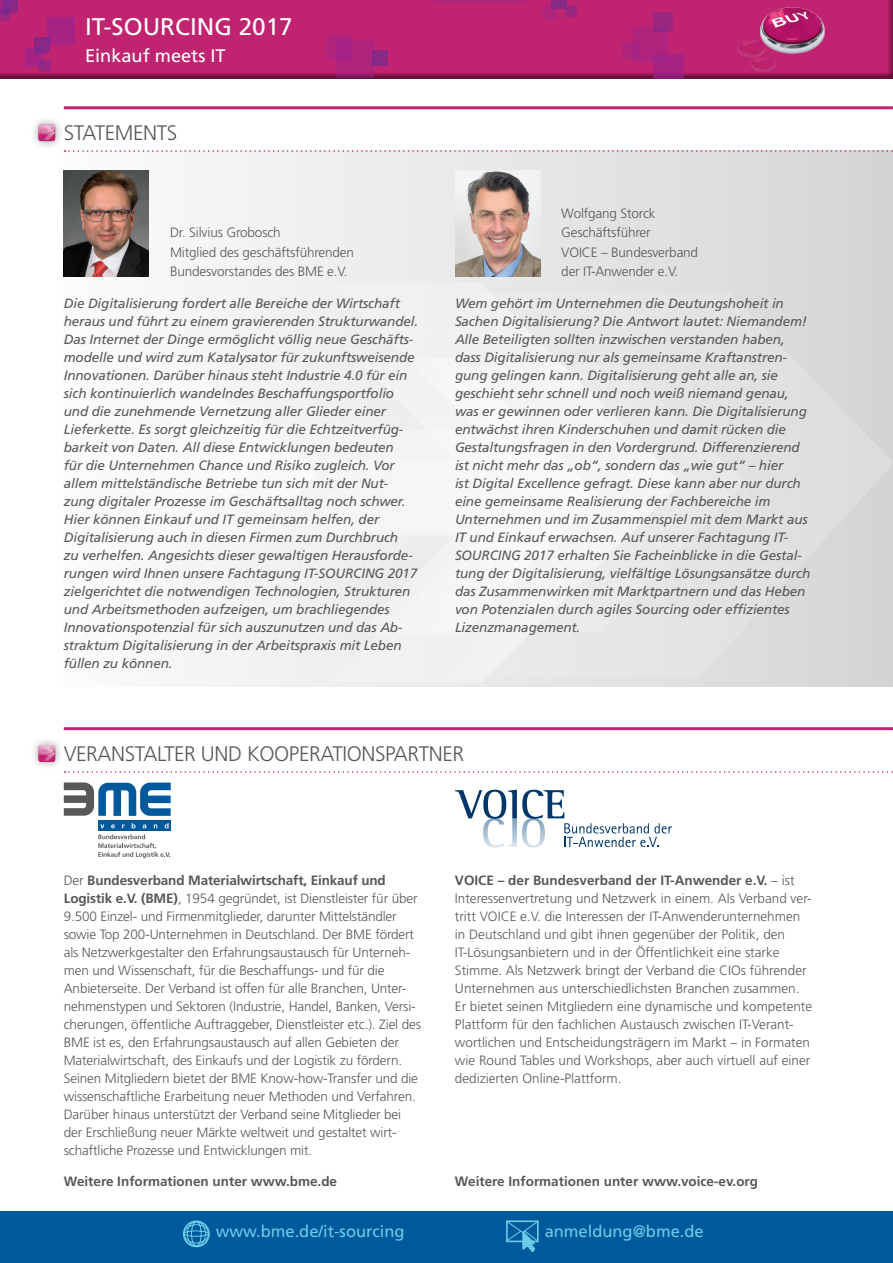
<style>
.page{position:relative;width:893px;height:1263px;background:#fff}
.page>*{position:absolute;margin:0;border:0;box-sizing:border-box;transform-origin:0 0}
.t1{font:24.15px "Frutiger LT Std";color:#fff}
.t2{font:300 21px "Frutiger LT Std";letter-spacing:-.02em;color:#57585a}
.t3{font:18.15px "Frutiger LT Std";color:#fff}
.t4{font:16.5px "Frutiger LT Std";color:#6ccbe7}
.t5{font:italic 13.5px/18px "Frutiger LT Std";letter-spacing:-.01em;color:#57585a}
.t6{font:300 13.5px/18px "Frutiger LT Std";letter-spacing:-.01em;color:#57585a}
.t7{font:700 13.5px "Frutiger LT Std";color:#57585a}
.s1{font-weight:700}
</style>
<div class="page">
<div style="left:0;top:1212px;width:893px;height:51px;background:#00599b"></div>
<div style="left:183px;top:1220px;width:27px;height:27px;border:2px solid #6ccbe7;border-radius:50%"></div>
<svg style="left:184px;top:1221px;width:25px;height:26px"></svg>
<svg style="left:506px;top:1220px;width:33px;height:32px"></svg>
<div style="left:0;top:0;width:893px;height:80px;background:#231f20;opacity:.55"></div>
<div style="left:0;top:0;width:10px;height:15px;background:#a62383"></div>
<div style="left:2px;top:0;width:16px;height:13px;background:#892885"></div>
<div style="left:327px;top:35px;width:25px;height:25px;background:#ae237c"></div>
<svg style="left:336px;top:40px;width:38px;height:38px"></svg>
<div style="left:372px;top:51px;width:15px;height:15px;background:#892885"></div>
<svg style="left:653px;top:54px;width:30px;height:24px"></svg>
<div style="left:622px;top:42px;width:17px;height:17px;background:#ae237c"></div>
<div style="left:634px;top:27px;width:34px;height:34px;background:linear-gradient(to right,#ad237d,#ac237e)"></div>
<div style="left:653px;top:12px;width:19px;height:20px;background:#9b277e"></div>
<div style="left:543px;top:5px;width:13px;height:13px;background:#ae237c"></div>
<hr style="left:435px;top:0;width:91px;height:2px;background:#99248e">
<div style="left:551px;top:0;width:16px;height:9px;background:#892885"></div>
<div style="left:565px;top:5px;width:11px;height:12px;background:#9b277e"></div>
<svg style="left:0;top:9px;width:10px;height:11px"></svg>
<div style="left:47px;top:18px;width:28px;height:27px;background:#a62383"></div>
<div style="left:26px;top:48px;width:18px;height:19px;background:#a62383"></div>
<div style="left:35px;top:37px;width:15px;height:16px;background:#892885"></div>
<svg style="left:39px;top:60px;width:12px;height:12px"></svg>
<img style="left:758px;top:4px;width:71px;height:54px">
<img style="left:735px;top:35px;width:33px;height:24px">
<img style="left:750px;top:54px;width:26px;height:20px">
<hr style="left:64px;top:727px;width:829px;height:3px;background:#c0236f">
<svg style="left:65px;top:771px;width:828px;height:2px"></svg>
<div style="left:30px;top:737px;width:34px;height:33px;background:#231f20;opacity:.4"></div>
<div style="left:38px;top:745px;width:17px;height:17px;background:#c0236f;border-radius:3px"></div>
<svg style="left:38px;top:745px;width:17px;height:16px"></svg>
<div style="left:64px;top:151px;width:829px;height:535px;background:linear-gradient(to right,#fbfbfc,#d5d5d6)"></div>
<svg style="left:183px;top:283px;width:498px;height:400px;fill:#f0f0f1"></svg>
<svg style="left:64px;top:292px;width:829px;height:386px"></svg>
<svg style="left:64px;top:332px;width:231px;height:296px"></svg>
<svg style="left:295px;top:332px;width:370px;height:32px"></svg>
<svg style="left:253px;top:358px;width:345px;height:277px;fill:#f0f0f1"></svg>
<svg style="left:124px;top:364px;width:621px;height:267px;fill:#eaeaeb"></svg>
<svg style="left:64px;top:351px;width:252px;height:201px"></svg>
<svg style="left:135px;top:392px;width:196px;height:205px"></svg>
<div style="left:331px;top:392px;width:256px;height:205px;background:#f5f5f5"></div>
<hr style="left:64px;top:106px;width:829px;height:3px;background:#c0236f">
<svg style="left:65px;top:150px;width:828px;height:2px"></svg>
<div style="left:30px;top:116px;width:34px;height:34px;background:#231f20;opacity:.4"></div>
<div style="left:38px;top:124px;width:17px;height:17px;background:#c0236f;border-radius:3px"></div>
<svg style="left:38px;top:124px;width:17px;height:16px"></svg>
<img style="left:64px;top:170px;width:85px;height:106px">
<img style="left:455px;top:170px;width:85px;height:106px">
<svg style="left:455px;top:790px;width:217px;height:57px"></svg>
<div style="left:98px;top:821px;width:73px;height:10px;background:#00599b"></div>
<svg style="left:100px;top:824px;width:4px;height:4px"></svg>
<svg style="left:111px;top:824px;width:4px;height:4px"></svg>
<svg style="left:132px;top:823px;width:4px;height:5px"></svg>
<svg style="left:143px;top:824px;width:3px;height:4px"></svg>
<svg style="left:165px;top:823px;width:4px;height:5px"></svg>
<svg style="left:98px;top:834px;width:72px;height:24px"></svg>
<svg style="left:64px;top:782px;width:107px;height:34px"></svg>
<h1 class="t1" style="left:85px;top:12px;width:209px">IT-Sourci ng 2017</h1>
<h3 class="t3" style="left:85px;top:45px;width:142px">Einkauf meets IT</h3>
<h2 class="t2" style="left:64px;top:121px;width:115px">Statements</h2>
<p class="t6" style="left:170px;top:223px;width:185px;line-height:19.5px">Dr. Silvius Grobosch<br>M itglied des geschäftsführenden<br>Bundesvorstandes des BME e.V.</p>
<p class="t5" style="left:64px;top:294px;width:356px">Die Digitalisierung fordert alle Bereiche der Wirtschaft heraus und führt zu einem gravierenden Strukturwandel.<br>Das Internet der Dinge ermöglicht völlig neue Geschäfts&shy;modelle und wird zum Katalysator für zukunftsweisende Innovationen. Darüber hinaus steht Industrie 4.0 für ein sich kontinuierlich wandelndes Beschaffungsportfolio und die zunehmende Vernetzung aller Glieder einer Lieferkette. Es sorgt gleichzeitig für die Echtzeitverfüg&shy;barkeit von Daten. All diese Entwicklungen bedeuten<br>für die Unternehmen Chance und Risiko zugleich. Vor allem mittelständische Betriebe tun sich mit der Nut&shy;zung digitaler Prozesse im Geschäftsalltag noch schwer.<br>Hier können Einkauf und IT gemeinsam helfen, der Digitalisierung auch in diesen Firmen zum Durchbruch<br>zu verhelfen. Angesichts dieser gewaltigen Herausforde&shy;rungen wird Ihnen unsere Fachtagung IT-SOURCING 2017 zielgerichtet die notwendigen Technologien, Strukturen und Arbeitsmethoden aufzeigen, um brachliegendes Innovationspotenzial für sich auszunutzen und das Ab&shy;straktum Digitalisierung in der Arbeitspraxis mit Leben füllen zu können.</p>
<p class="t6" style="left:561px;top:204px;width:96px;line-height:19.5px">Wolfgang Storck<br>Geschäftsführer<br>VOICE</p>
<p class="t6" style="left:561px;top:243px;width:138px;line-height:19.5px;text-indent:40px">– Bundesverband der IT-Anwender e.V.</p>
<p class="t5" style="left:455px;top:294px;width:357px">Wem gehört im Unternehmen die Deutungshoheit in Sachen Digitalisierung? Die Antwort lautet: Niemandem!<br>Alle Beteiligten sollten inzwischen verstanden haben, dass Digitalisierung nur als gemeinsame Kraftanstren&shy;gung gelingen kann. Digitalisierung geht alle an, sie geschieht sehr schnell und noch weiß niemand genau, was er gewinnen oder verlieren kann. Die Digitalisierung entwächst ihren Kinderschuhen und damit rücken die Gestaltungsfragen in den Vordergrund. Differenzierend ist nicht mehr das „ob“, sondern das „wie gut“ – hier<br>ist Digital Excellence gefragt. Diese kann aber nur durch eine gemeinsame Realisierung der Fachbereiche im Unternehmen und im Zusammenspiel mit dem Markt aus IT und Einkauf erwachsen. Auf unserer Fachtagung IT-SOURCING 2017 erhalten Sie Facheinblicke in die Gestal&shy;tung der Digitalisierung, vielfältige Lösungsansätze durch das Zusammenwirken mit Marktpartnern und das Heben von Potenzialen durch agiles Sourcing oder effizientes Lizenzmanagement.</p>
<h2 class="t2" style="left:64px;top:742px;width:25px">VERANSTALTER</h2>
<h2 class="t2" style="left:201px;top:742px;width:110px">UN D KOOPERATIONS</h2>
<h2 class="t2" style="left:385px;top:742px;width:22px">PARTNER</h2>
<p class="t6" style="left:64px;top:872px;width:359px">Der <span class="s1">Bundesverband Materialwirtschaft, Einkauf und Logistik e.V. (BME)</span>, 1954 gegründet, ist Dienstleister für über 9.500 Einzel- und Firmenmitglieder, darunter M ittelständler sowie Top 200-U nternehmen in Deutschland. Der BME fördert als Netzwerkgestalter den Erfahrungsaustausch für U nterneh&shy;men und Wissenschaft, für die Beschaffungs- und für die Anbieterseite. Der Verband ist offen für alle Branchen, U nter&shy;nehmenstypen und Sektoren (Industrie, Handel, Banken, Versi&shy;cherungen, öffentliche Auftraggeber, Dienstleister etc.). Ziel des BME ist es, den Erfahrungsaustausch auf allen Gebieten der Materialwirtschaft, des Einkaufs und der Logistik zu fördern.<br>Seinen M itgliedern bietet der BME Know-how-Transfer und die wissenschaftliche Erarbeitung neuer Methoden und Verfahren.<br>Darüber hinaus unterstützt der Verband seine M itglieder bei der Erschließung neuer Märkte weltweit und gestaltet wirt&shy;schaftliche Prozesse und Entwicklungen mit.</p>
<p class="t7" style="left:64px;top:1173px;width:275px">Weitere Informationen unter www.bme.de</p>
<p class="t6" style="left:455px;top:871px;width:358px"><span class="s1">VOICE – der Bundesverband der IT-Anwender e.V.</span> – ist<br>Interessenvertretung und Netzwerk in einem. Als Verband ver&shy;tritt VOICE</p>
<p class="t6" style="left:455px;top:907px;width:359px;text-indent:65px">e.V. die Interessen der IT-Anwenderunternehmen in Deutschland und gibt ihnen gegenüber der Politik, den IT-Lösungsanbietern und in der Öffentlichkeit eine starke Stimme. Als Netzwerk bringt der Verband die CIOs führender U nternehmen aus unterschiedlichsten Branchen zusammen.<br>Er bietet seinen M itgliedern eine dynamische und kompetente Plattform für den fachlichen Austausch zwischen IT-Verant&shy;wortlichen und Entscheidungsträgern im Markt – in Formaten wie Round Tables und Workshops, aber auch virtuell auf einer dedizierten Online-Plattform.</p>
<p class="t7" style="left:455px;top:1173px;width:305px">Weitere Informationen unter www.voice-ev.org</p>
<p class="t4" style="left:216px;top:1222px;width:190px">www.bme.de/it-sourcing</p>
<p class="t4" style="left:545px;top:1222px;width:160px">anmeldung@bme.de</p>
</div>
